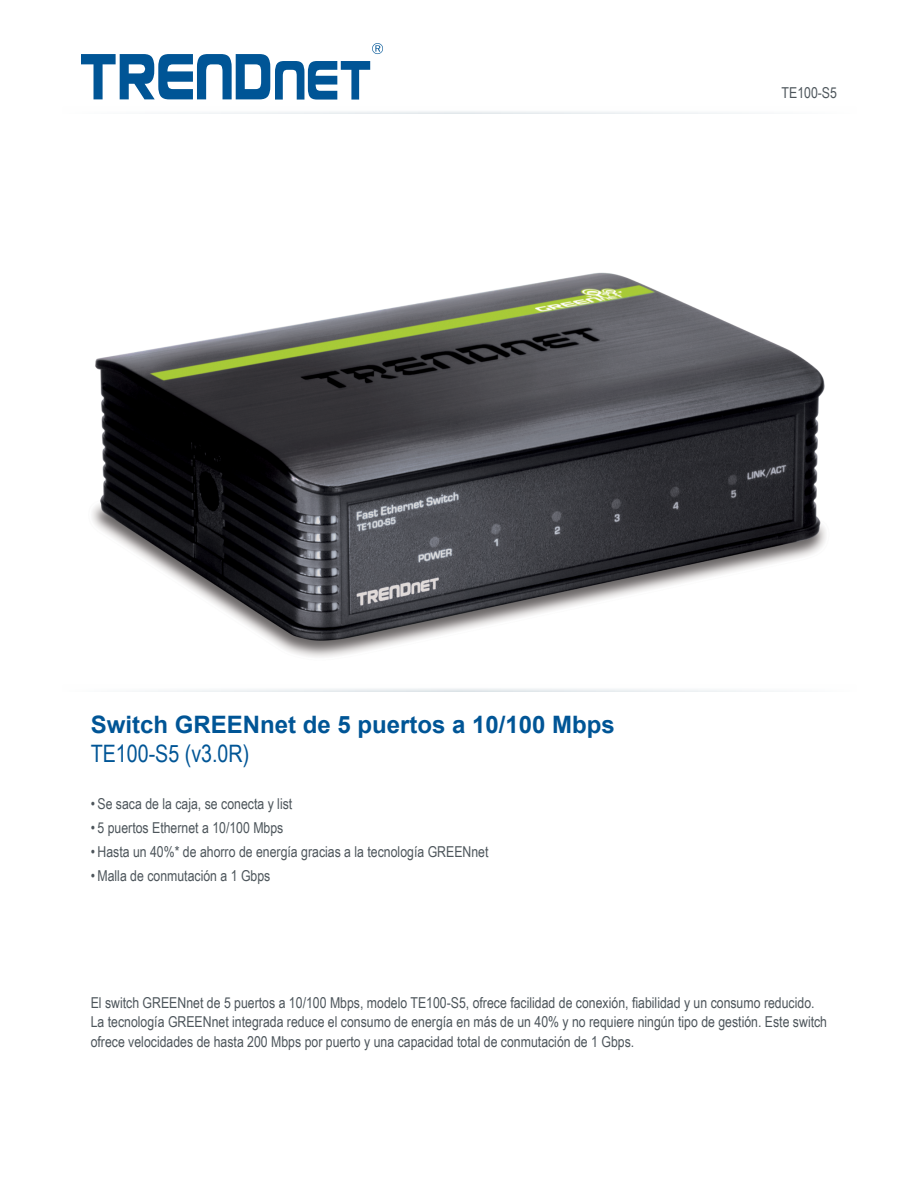
<style>
.page{position:relative;width:918px;height:1188px;background:#fff}
.page>*{position:absolute;margin:0;border:0;box-sizing:border-box;transform-origin:0 0}
.t1{font:700 24px "Arial";color:#005596}
.t2{font:24px "Arial Narrow";color:#005596}
.t3{font:15px/19.5px "Arial Narrow";color:#4d555b}
</style>
<div class="page">
<svg style="left:170px;top:111px;width:579px;height:3px"></svg>
<svg style="left:81px;top:43px;width:302px;height:57px"></svg>
<svg style="left:177px;top:688px;width:565px;height:3px"></svg>
<img style="left:92px;top:272px;width:734px;height:385px">
<p class="t3" style="left:782px;top:82px;width:57px">TE100-S5</p>
<h1 class="t1" style="left:91px;top:709px;width:526px">Switch GREENnet de 5 puertos a 10/100 Mbps</h1>
<h1 class="t2" style="left:91px;top:736px;width:160px">TE100-S5 (v3.0R)</h1>
<p class="t3" style="left:91px;top:793px;width:203px">• Se saca de la caja, se conecta y list</p>
<p class="t3" style="left:91px;top:817px;width:194px">• 5 puertos Ethernet a 10/100 Mbps</p>
<p class="t3" style="left:91px;top:841px;width:399px">• Hasta un 40%* de ahorro de energía gracias a la tecnología GREENnet</p>
<p class="t3" style="left:91px;top:865px;width:181px">• Malla de conmutación a 1 Gbps</p>
<p class="t3" style="left:91px;top:992px;width:738px">El switch GREENnet de 5 puertos a 10/100 Mbps, modelo TE100-S5, ofrece facilidad de conexión, fiabilidad y un consumo reducido.<br>La tecnología GREENnet integrada reduce el consumo de energía en más de un 40% y no requiere ningún tipo de gestión. Este switch ofrece velocidades de hasta 200 Mbps por puerto y una capacidad total de conmutación de 1 Gbps.</p>
</div>
